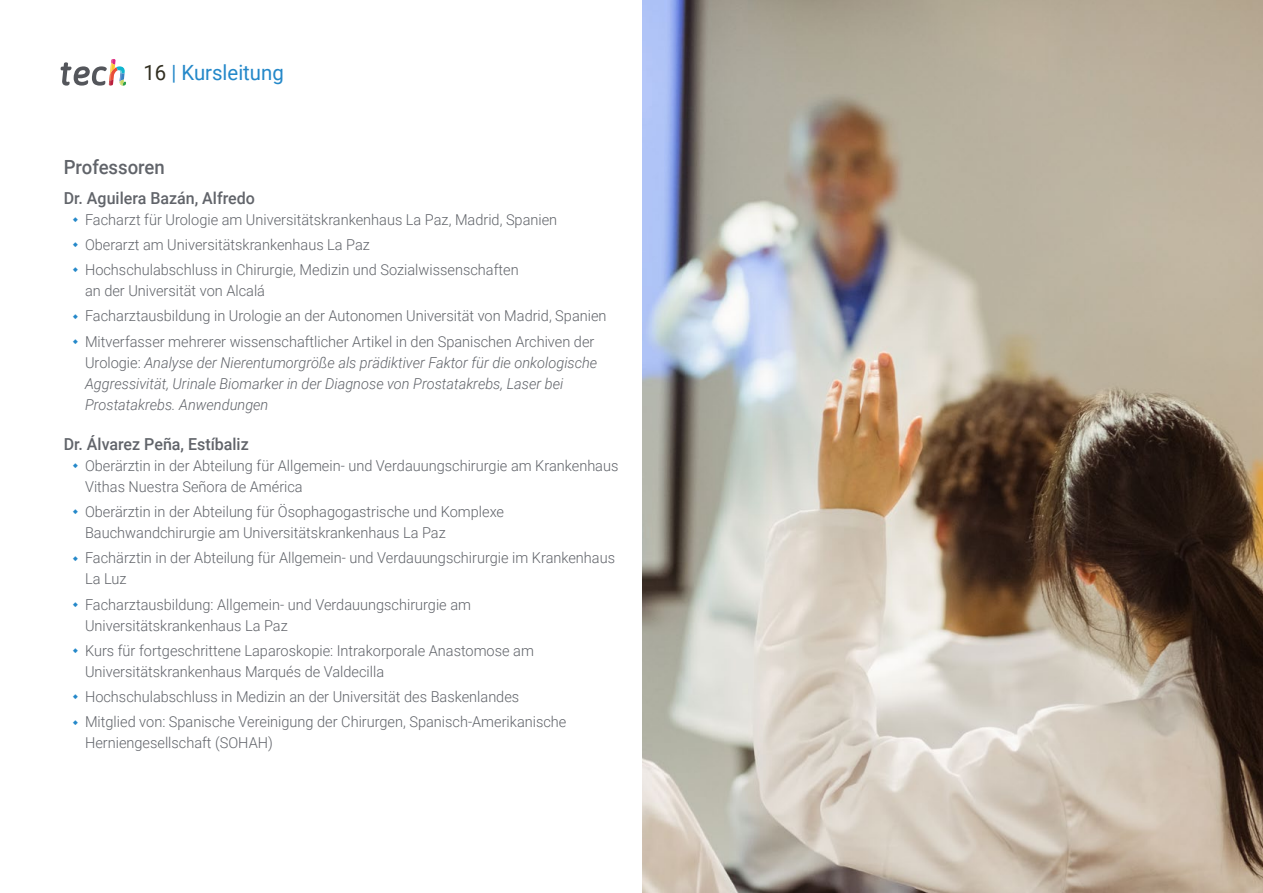
<style>
.page{position:relative;width:1263px;height:893px;background:#fff}
.page>*{position:absolute;margin:0;border:0;box-sizing:border-box;transform-origin:0 0}
.t1{font:21px "Roboto";color:#2488c9}
.t2{font:500 19.5px "Roboto";color:#61646a;scale:.95 1}
.t3{font:500 16.5px "Roboto";color:#61646a}
.t4{font:300 15px/25.2px "Roboto";color:#61646a}
.t5{font:italic 300 15px/21px "Roboto";color:#61646a}
.s1{color:#312e20}
.s2{font-style:normal}
</style>
<div class="page">
<svg style="left:61px;top:59px;width:65px;height:27px"></svg>
<img style="left:642px;top:0;width:621px;height:893px">
<h1 class="t1" style="left:144px;top:57px;width:142px"><span class="s1">16</span> | Kursleitung</h1>
<h2 class="t2" style="left:64px;top:154px;width:108px">Professoren</h2>
<p class="t3" style="left:64px;top:186px;width:193px">Dr. Aguilera Bazán, Alfredo</p>
<p class="t4" style="left:85px;top:206px;width:474px">Facharzt für Urologie am Universitätskrankenhaus La Paz, Madrid, Spanien<br>Oberarzt am Universitätskrankenhaus La Paz<br>Hochschulabschluss in Chirurgie, Medizin und Sozialwissenschaften</p>
<p class="t4" style="left:85px;top:278px;width:523px">an der Universität von Alcalá<br>Facharztausbildung in Urologie an der Autonomen Universität von Madrid, Spanien<br>Mitverfasser mehrerer wissenschaftlicher Artikel in den Spanischen Archiven der</p>
<p class="t5" style="left:85px;top:351px;width:514px"><span class="s2">Urologie:</span> Analyse der Nierentumorgröße als prädiktiver Faktor für die onkologische<br>Aggressivität, Urinale Biomarker in der Diagnose von Prostatakrebs, Laser bei<br>Prostatakrebs. Anwendungen</p>
<p class="t3" style="left:64px;top:432px;width:186px">Dr. Álvarez Peña, Estíbaliz</p>
<p class="t4" style="left:85px;top:454px;width:535px;line-height:21px">Oberärztin in der Abteilung für Allgemein- und Verdauungschirurgie am Krankenhaus<br>Vithas Nuestra Señora de América</p>
<p class="t4" style="left:85px;top:501px;width:421px;line-height:21px">Oberärztin in der Abteilung für Ösophagogastrische und Komplexe<br>Bauchwandchirurgie am Universitätskrankenhaus La Paz</p>
<p class="t4" style="left:85px;top:547px;width:531px;line-height:21px">Fachärztin in der Abteilung für Allgemein- und Verdauungschirurgie im Krankenhaus<br>La Luz</p>
<p class="t4" style="left:85px;top:593px;width:387px;line-height:21px">Facharztausbildung: Allgemein- und Verdauungschirurgie am<br>Universitätskrankenhaus La Paz</p>
<p class="t4" style="left:85px;top:639px;width:450px;line-height:21px">Kurs für fortgeschrittene Laparoskopie: Intrakorporale Anastomose am<br>Universitätskrankenhaus Marqués de Valdecilla</p>
<p class="t4" style="left:85px;top:684px;width:483px">Hochschulabschluss in Medizin an der Universität des Baskenlandes<br>Mitglied von: Spanische Vereinigung der Chirurgen, Spanisch-Amerikanische</p>
<p class="t4" style="left:85px;top:730px;width:189px">Herniengesellschaft (SOHAH)</p>
</div>
